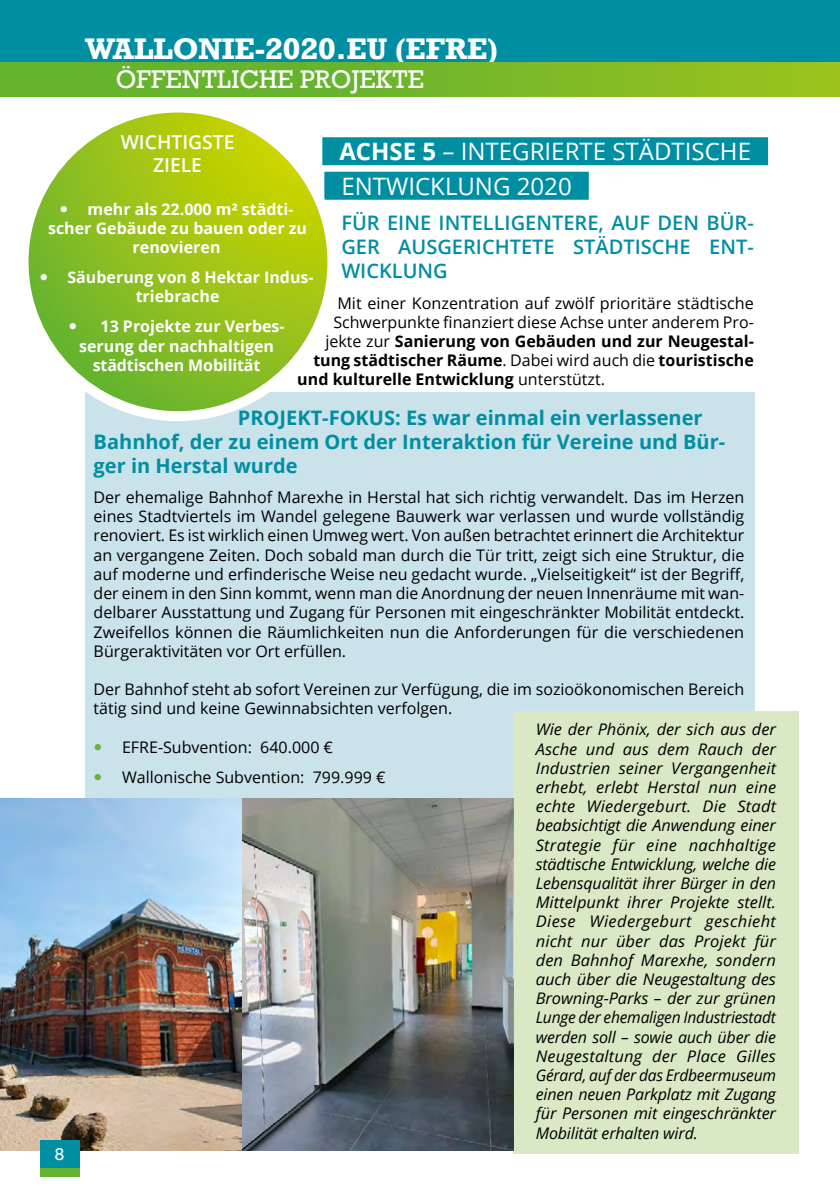
<style>
.page{position:relative;width:840px;height:1191px;background:#fff}
.page>*{position:absolute;margin:0;border:0;box-sizing:border-box;transform-origin:0 0}
.BODY{font:700 28px "Rockwell";color:#fff}
.AXE{font:24px "Open Sans";color:#fff}
.BODY-2{font:24px "Rockwell";color:#fff}
.FOCUS{font:700 20px/24px "Open Sans";color:#008ea3}
.titre_axe{font:600 20px/24px "Open Sans";color:#008ea3;text-align:justify}
.t1{font:600 19.2px/23px "Open Sans";color:#fff;text-align:center}
.BODY___petit{font:16px/19.2px "Open Sans";color:#000;text-align:justify}
.arrière_plan_coloré{font:italic 16px/19.2px "Open Sans";letter-spacing:-.005em;color:#000;text-align:justify}
.t2{font:700 16px/19.2px "Open Sans";color:#fff}
.BODY___petit-2{font:700 16px "Open Sans";color:#000}
.t3{font:16px "Rockwell";color:#fff}
.s1{font-weight:700}
.s2{font-weight:400}
</style>
<div class="page">
<div style="left:85px;top:392px;width:669px;height:427px;background:#cae2e9"></div>
<div style="left:322px;top:137px;width:445px;height:28px;background:#008ea3"></div>
<div style="left:324px;top:172px;width:264px;height:28px;background:#008ea3"></div>
<div style="left:0;top:0;width:839px;height:62px;background:#008ea3"></div>
<svg style="left:24px;top:107px;width:308px;height:309px;background:#9bc525"></svg>
<div style="left:19px;top:102px;width:318px;height:319px;border:10px solid #fff;border-radius:50%"></div>
<div style="left:0;top:62px;width:839px;height:34px;background:linear-gradient(to right,#59af32,#95c120)"></div>
<hr style="left:839px;top:829px;width:1px;height:262px;background:#009fe3">
<div style="left:513px;top:711px;width:285px;height:442px;background:#d9e9c5"></div>
<img style="left:0;top:798px;width:513px;height:352px">
<svg style="left:40px;top:1145px;width:51px;height:32px"></svg>
<div style="left:40px;top:1140px;width:39px;height:28px;background:#008ea3"></div>
<div style="left:40px;top:1168px;width:39px;height:8px;background:#65b32e"></div>
<svg style="left:61px;top:206px;width:6px;height:6px"></svg>
<svg style="left:41px;top:274px;width:6px;height:6px"></svg>
<svg style="left:70px;top:323px;width:6px;height:7px"></svg>
<p class="BODY" style="left:85px;top:30px;width:414px">WALLONIE-2020.EU (EFRE)</p>
<p class="BODY-2" style="left:116px;top:65px;width:309px">ÖFFENTLICHE PROJEKTE</p>
<p class="t1" style="left:121px;top:130px;width:115px">WICHTIGSTE<br>ZIELE</p>
<p class="t2" style="left:88px;top:199px;width:207px">mehr als 22.000 m² städti-</p>
<p class="t2" style="left:48px;top:218px;width:260px">scher Gebäude zu bauen oder zu</p>
<p class="t2" style="left:133px;top:237px;width:89px">renovieren</p>
<p class="t2" style="left:136px;top:267px;width:179px;text-indent:-68px">Säuberung von 8 Hektar Indus&shy;triebrache</p>
<p class="t2" style="left:100px;top:317px;width:185px">13 Projekte zur Verbes-</p>
<p class="t2" style="left:79px;top:336px;width:196px">serung der nachhaltigen</p>
<p class="t2" style="left:93px;top:355px;width:169px">städtischen Mobilität</p>
<p class="AXE" style="left:339px;top:135px;width:413px"><span class="s1">ACHSE 5</span> – INTEGRIERTE STÄDTISCHE</p>
<p class="AXE" style="left:341px;top:169px;width:232px">ENTWICKLUNG 2020</p>
<p class="titre_axe" style="left:341px;top:210px;width:414px">FÜR EINE INTELLIGENTERE, AUF DEN BÜR-GER AUSGERICHTETE STÄDTISCHE ENT-WICKLUNG</p>
<p class="BODY___petit" style="left:337px;top:293px;width:418px">Mit einer Konzentration auf zwölf prioritäre städtische</p>
<p class="BODY___petit" style="left:333px;top:312px;width:422px">Schwerpunkte finanziert diese Achse unter anderem Pro-</p>
<p class="BODY___petit-2" style="left:325px;top:330px;width:430px"><span class="s2">jekte zur</span> Sanierung von Gebäuden und zur Neugestal-</p>
<p class="BODY___petit-2" style="left:313px;top:349px;width:442px">tung städtischer Räume<span class="s2">. Dabei wird auch die</span> touristische</p>
<p class="BODY___petit-2" style="left:297px;top:368px;width:309px">und kulturelle Entwicklung <span class="s2">unterstützt.</span></p>
<p class="t3" style="left:55px;top:1144px;width:11px">8</p>
<p class="FOCUS" style="left:94px;top:405px;width:632px;text-indent:144px">PROJEKT-FOKUS: Es war einmal ein verlassener<br>Bahnhof, der zu einem Ort der Interaktion für Vereine und Bür&shy;ger in Herstal wurde</p>
<p class="BODY___petit" style="left:94px;top:487px;width:652px">Der ehemalige Bahnhof Marexhe in Herstal hat sich richtig verwandelt. Das im Herzen eines Stadtviertels im Wandel gelegene Bauwerk war verlassen und wurde vollständig renoviert. Es ist wirklich einen Umweg wert. Von außen betrachtet erinnert die Architektur an vergangene Zeiten. Doch sobald man durch die Tür tritt, zeigt sich eine Struktur, die auf moderne und erfinderische Weise neu gedacht wurde. „Vielseitigkeit“ ist der Begriff, der einem in den Sinn kommt, wenn man die Anordnung der neuen Innenräume mit wan&shy;delbarer Ausstattung und Zugang für Personen mit eingeschränkter Mobilität entdeckt.<br>Zweifellos können die Räumlichkeiten nun die Anforderungen für die verschiedenen Bürgeraktivitäten vor Ort erfüllen.</p>
<p class="BODY___petit" style="left:94px;top:679px;width:652px">Der Bahnhof steht ab sofort Vereinen zur Verfügung, die im sozioökonomischen Bereich tätig sind und keine Gewinnabsichten verfolgen.</p>
<p class="BODY___petit" style="left:122px;top:737px;width:212px">EFRE-Subvention: 640.000 €</p>
<p class="BODY___petit" style="left:122px;top:767px;width:265px">Wallonische Subvention: 799.999 €</p>
<p class="arrière_plan_coloré" style="left:535px;top:719px;width:242px">Wie der Phönix, der sich aus der Asche und aus dem Rauch der Industrien seiner Vergangenheit erhebt, erlebt Herstal nun eine echte Wiedergeburt. Die Stadt beabsichtigt die Anwendung einer Strategie für eine nachhaltige städtische Entwicklung, welche die Lebensqualität ihrer Bürger in den Mittelpunkt ihrer Projekte stellt.<br>Diese Wiedergeburt geschieht nicht nur über das Projekt für den Bahnhof Marexhe, sondern auch über die Neugestaltung des Browning-Parks – der zur grünen Lunge der ehemaligen Industriestadt werden soll – sowie auch über die Neugestaltung der Place Gilles Gérard, auf der das Erdbeermuseum einen neuen Parkplatz mit Zugang für Personen mit eingeschränkter Mobilität erhalten wird.</p>
</div>
